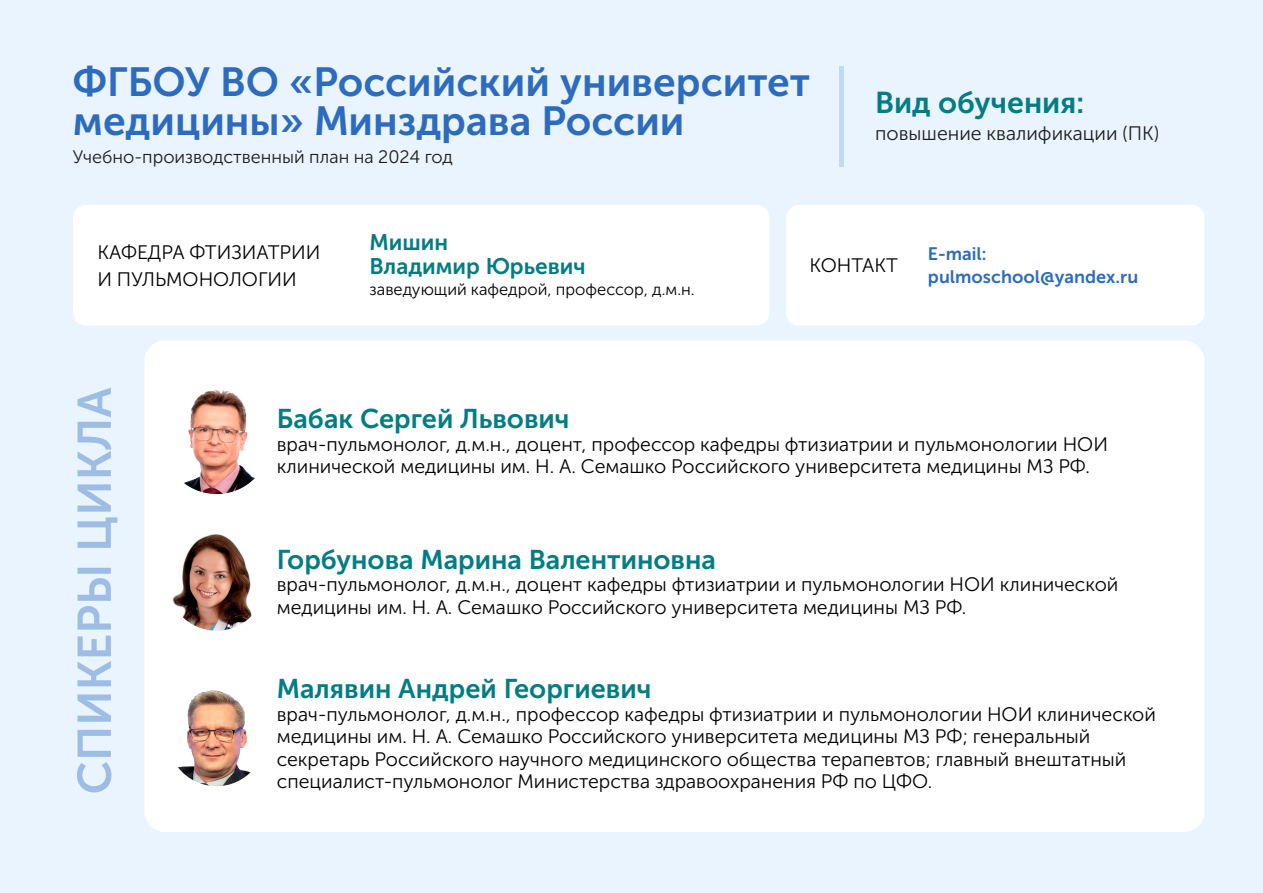
<style>
.page{position:relative;width:1263px;height:893px;background:#e9f4ff}
.page>*{position:absolute;margin:0;border:0;box-sizing:border-box;transform-origin:0 0}
.t1{font:40.5px/39px "Museo Sans Cyrl 700";color:#2d6bbe}
.t2{font:30px "Museo Sans Cyrl 700";color:#027d83}
.t3{font:27px "Museo Sans Cyrl 700";color:#027d83}
.t4{font:22.5px/24px "Museo Sans Cyrl 700";color:#027d83}
.t5{font:19.5px/22.5px "Museo Sans Cyrl 300";color:#000}
.t6{font:19.5px "Museo Sans Cyrl 300";color:#1d1d1b}
.t7{font:18px "Museo Sans Cyrl 300";color:#1d1d1b}
.t8{font:18px/23px "Museo Sans Cyrl 700";color:#2d6bbe}
.t9{font:16.5px "Museo Sans Cyrl 300";color:#000}
</style>
<div class="page">
<div style="left:73px;top:205px;width:696px;height:121px;background:#fff;border-radius:13px"></div>
<div style="left:144px;top:340px;width:1060px;height:492px;background:#fff;border-radius:21px"></div>
<div style="left:786px;top:205px;width:418px;height:121px;background:#fff;border-radius:13px"></div>
<img style="left:184px;top:389px;width:71px;height:105px">
<img style="left:178px;top:690px;width:73px;height:96px">
<img style="left:168px;top:533px;width:97px;height:98px;border-radius:49px">
<hr style="left:839px;top:66px;width:4px;height:101px;background:#c4d9f2">
<svg style="left:77px;top:730px;width:34px;height:62px"></svg>
<svg style="left:78px;top:694px;width:33px;height:28px"></svg>
<svg style="left:78px;top:636px;width:33px;height:50px"></svg>
<svg style="left:78px;top:568px;width:33px;height:62px"></svg>
<svg style="left:78px;top:484px;width:39px;height:64px"></svg>
<svg style="left:78px;top:388px;width:33px;height:88px"></svg>
<h1 class="t1" style="left:73px;top:63px;width:738px">ФГБОУ ВО «Российский университет медицины» Минздрава России</h1>
<p class="t7" style="left:73px;top:147px;width:381px">Учебно-производственный план на 2024 год</p>
<h2 class="t2" style="left:875px;top:86px;width:210px">Вид обучения:</h2>
<p class="t6" style="left:875px;top:123px;width:285px">повышение квалификации (ПК)</p>
<p class="t5" style="left:97px;top:239px;width:225px;line-height:27px">КАФЕДРА ФТИЗИАТРИИ<br>И ПУЛЬМОНОЛОГИИ</p>
<p class="t4" style="left:370px;top:230px;width:218px">Мишин<br>Владимир Юрьевич</p>
<p class="t9" style="left:370px;top:280px;width:327px">заведующий кафедрой, профессор, д.м.н.</p>
<p class="t5" style="left:810px;top:254px;width:90px">КОНТАКТ</p>
<p class="t8" style="left:928px;top:243px;width:212px">E-mail: pulmoschool@yandex.ru</p>
<h3 class="t3" style="left:277px;top:404px;width:294px">Бабак Сергей Львович</h3>
<p class="t5" style="left:277px;top:433px;width:833px">врач-пульмонолог, д.м.н., доцент, профессор кафедры фтизиатрии и пульмонологии НОИ клинической медицины им. Н. А. Семашко Российского университета медицины МЗ РФ.</p>
<h3 class="t3" style="left:277px;top:545px;width:441px">Горбунова Марина Валентиновна</h3>
<p class="t5" style="left:277px;top:574px;width:843px">врач-пульмонолог, д.м.н., доцент кафедры фтизиатрии и пульмонологии НОИ клинической медицины им. Н. А. Семашко Российского университета медицины МЗ РФ.</p>
<h3 class="t3" style="left:277px;top:674px;width:376px">Малявин Андрей Георгиевич</h3>
<p class="t5" style="left:277px;top:703px;width:880px">врач-пульмонолог, д.м.н., профессор кафедры фтизиатрии и пульмонологии НОИ клинической медицины им. Н. А. Семашко Российского университета медицины МЗ РФ; генеральный секретарь Российского научного медицинского общества терапевтов; главный внештатный специалист-пульмонолог Министерства здравоохранения РФ по ЦФО.</p>
</div>
